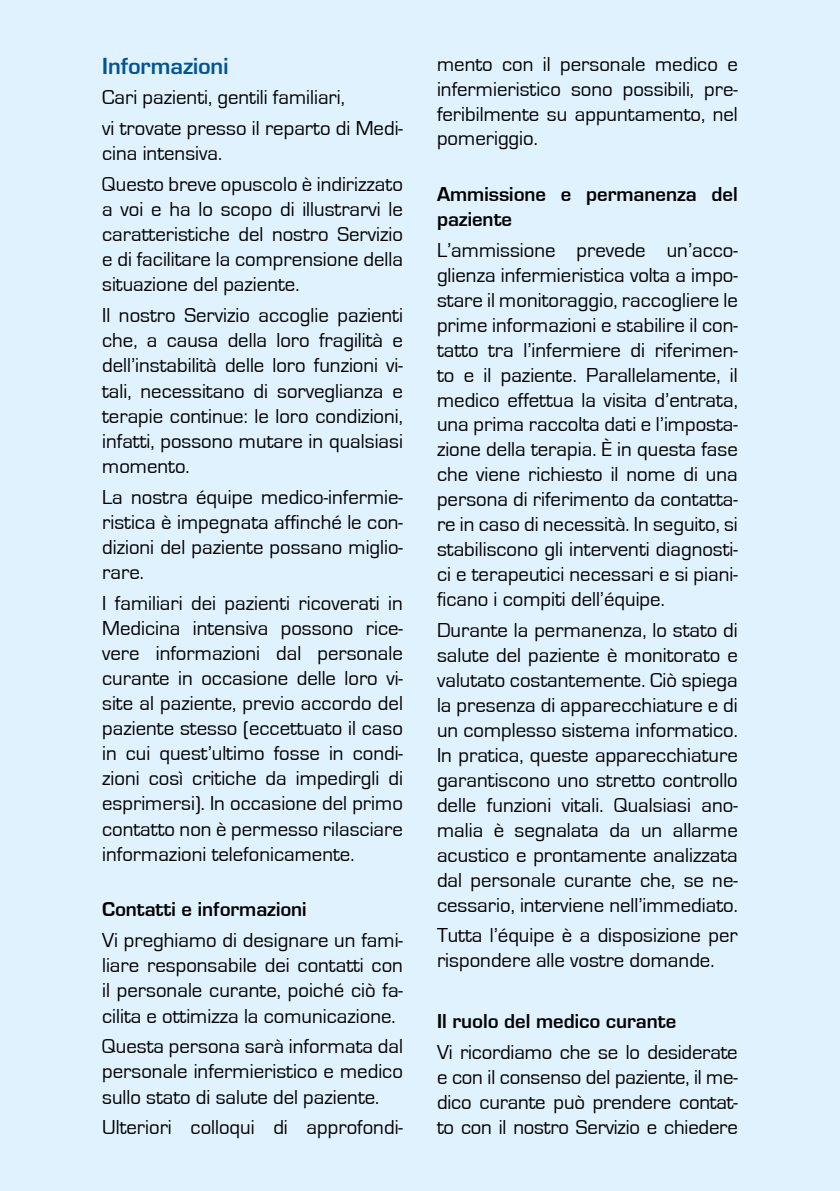
<style>
.page{position:relative;width:840px;height:1191px;background:#fff}
.page>*{position:absolute;margin:0;border:0;box-sizing:border-box;transform-origin:0 0}
.t1{font:700 24px "Eurostile";color:#005597}
.t2{font:20.8px/25px "Eurostile";color:#000;text-align:justify}
.t3{font:700 20.8px/25px "Eurostile";color:#000}
</style>
<div class="page">
<div style="left:0;top:0;width:839px;height:1191px;background:#dff2fd"></div>
<p class="t1" style="left:102px;top:56px;width:128px">Informazioni</p>
<p class="t2" style="left:102px;top:83px;width:302px;line-height:30.8px">Cari pazienti, gentili familiari,<br>vi trovate presso il reparto di Medi-</p>
<p class="t2" style="left:102px;top:138px;width:302px;line-height:30.8px">cina intensiva.<br>Questo breve opuscolo è indirizzato</p>
<p class="t2" style="left:102px;top:197px;width:302px">a voi e ha lo scopo di illustrarvi le caratteristiche del nostro Servizio e di facilitare la comprensione della situazione del paziente.</p>
<p class="t2" style="left:102px;top:303px;width:302px">Il nostro Servizio accoglie pazienti che, a causa della loro fragilità e dell’instabilità delle loro funzioni vi&shy;tali, necessitano di sorveglianza e terapie continue: le loro condizioni, infatti, possono mutare in qualsiasi momento.</p>
<p class="t2" style="left:102px;top:485px;width:302px">La nostra équipe medico-infermie&shy;ristica è impegnata affinché le con&shy;dizioni del paziente possano miglio&shy;rare.</p>
<p class="t2" style="left:102px;top:591px;width:302px">I familiari dei pazienti ricoverati in Medicina intensiva possono rice&shy;vere informazioni dal personale curante in occasione delle loro vi&shy;site al paziente, previo accordo del paziente stesso (eccettuato il caso in cui quest’ultimo fosse in condi&shy;zioni così critiche da impedirgli di esprimersi). In occasione del primo contatto non è permesso rilasciare informazioni telefonicamente.</p>
<p class="t3" style="left:102px;top:898px;width:206px">Contatti e informazioni</p>
<p class="t2" style="left:102px;top:928px;width:302px">Vi preghiamo di designare un fami&shy;liare responsabile dei contatti con il personale curante, poiché ciò fa&shy;cilita e ottimizza la comunicazione.</p>
<p class="t2" style="left:102px;top:1034px;width:302px">Questa persona sarà informata dal personale infermieristico e medico sullo stato di salute del paziente.</p>
<p class="t2" style="left:102px;top:1115px;width:302px">Ulteriori colloqui di approfondi-</p>
<p class="t2" style="left:437px;top:52px;width:302px">mento con il personale medico e infermieristico sono possibili, pre&shy;feribilmente su appuntamento, nel pomeriggio.</p>
<p class="t3" style="left:437px;top:183px;width:302px">Ammissione e permanenza del paziente</p>
<p class="t2" style="left:437px;top:238px;width:302px">L’ammissione prevede un’acco&shy;glienza infermieristica volta a impo&shy;stare il monitoraggio, raccogliere le prime informazioni e stabilire il con&shy;tatto tra l’infermiere di riferimen&shy;to e il paziente. Parallelamente, il medico effettua la visita d’entrata, una prima raccolta dati e l’imposta&shy;zione della terapia. È in questa fase che viene richiesto il nome di una persona di riferimento da contatta&shy;re in caso di necessità. In seguito, si stabiliscono gli interventi diagnosti&shy;ci e terapeutici necessari e si piani&shy;ficano i compiti dell’équipe.</p>
<p class="t2" style="left:437px;top:618px;width:302px">Durante la permanenza, lo stato di salute del paziente è monitorato e valutato costantemente. Ciò spiega la presenza di apparecchiature e di un complesso sistema informatico.<br>In pratica, queste apparecchiature garantiscono uno stretto controllo delle funzioni vitali. Qualsiasi ano&shy;malia è segnalata da un allarme acustico e prontamente analizzata dal personale curante che, se ne&shy;cessario, interviene nell’immediato.</p>
<p class="t2" style="left:437px;top:923px;width:302px">Tutta l’équipe è a disposizione per rispondere alle vostre domande.</p>
<p class="t3" style="left:437px;top:1010px;width:240px">Il ruolo del medico curante</p>
<p class="t2" style="left:437px;top:1040px;width:302px">Vi ricordiamo che se lo desiderate e con il consenso del paziente, il me&shy;dico curante può prendere contat&shy;to con il nostro Servizio e chiedere</p>
</div>
